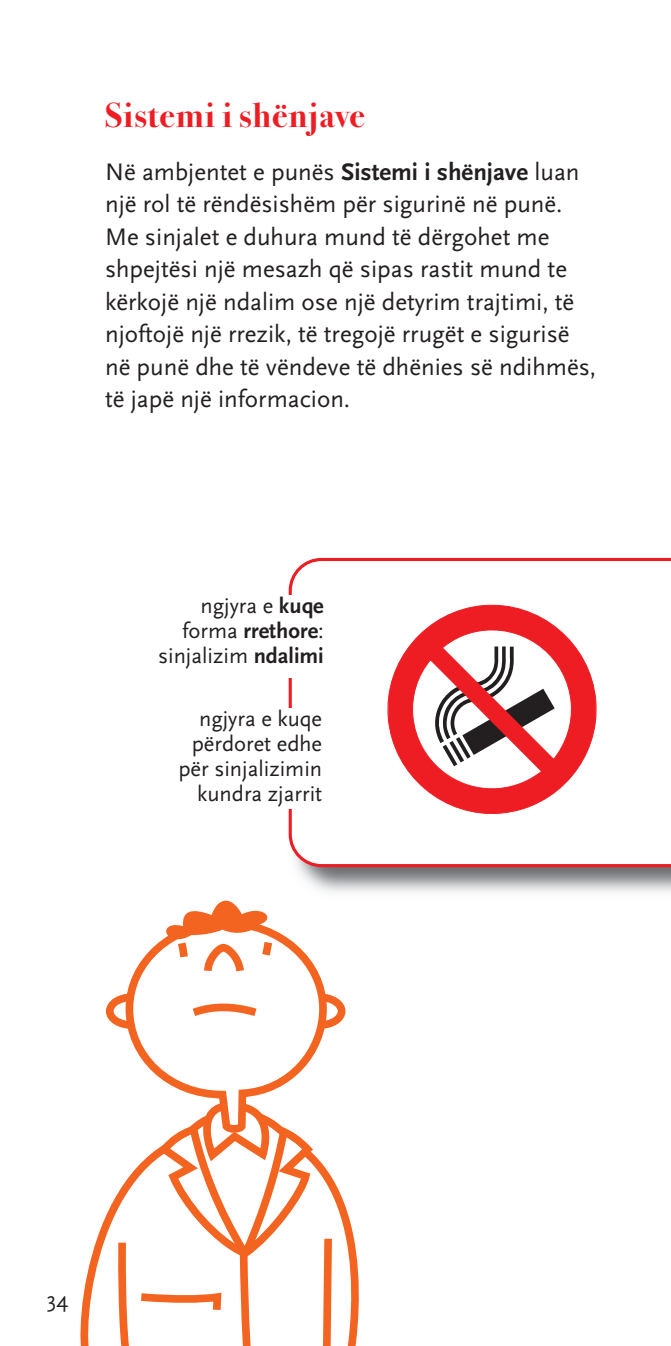
<style>
.page{position:relative;width:671px;height:1346px;background:#fff}
.page>*{position:absolute;margin:0;border:0;box-sizing:border-box;transform-origin:0 0}
.t1{font:700 35px "Bodoni Sev ITC";letter-spacing:.025em;color:#ee1d23}
.t2{font:25px/32.5px "Scala Sans";color:#231f20}
.t3{font:22.5px/25px "Scala Sans";color:#231f20;text-align:right}
.s1{font-weight:700}
</style>
<div class="page">
<svg style="left:80px;top:1185px;width:279px;height:161px"></svg>
<svg style="left:294px;top:993px;width:51px;height:36px"></svg>
<svg style="left:106px;top:993px;width:51px;height:36px"></svg>
<svg style="left:122px;top:931px;width:209px;height:190px"></svg>
<svg style="left:160px;top:900px;width:117px;height:122px"></svg>
<svg style="left:114px;top:1121px;width:222px;height:225px"></svg>
<img style="left:268px;top:557px;width:403px;height:349px">
<svg style="left:289px;top:558px;width:382px;height:309px"></svg>
<svg style="left:383px;top:601px;width:218px;height:218px"></svg>
<div style="left:56px;top:595px;width:269px;height:83px;background:#fff"></div>
<div style="left:122px;top:708px;width:201px;height:100px;background:#fff"></div>
<h1 class="t1" style="left:105px;top:102px;width:261px">Sistemi i shënjave</h1>
<p class="t2" style="left:105px;top:157px;width:493px">Në ambjentet e punës <span class="s1">Sistemi i shënjave</span> luan një rol të rëndësishëm për sigurinë në punë.<br>Me sinjalet e duhura mund të dërgohet me shpejtësi një mesazh që sipas rastit mund te kërkojë një ndalim ose një detyrim trajtimi, të njoftojë një rrezik, të tregojë rrugët e sigurisë në punë dhe të vëndeve të dhënies së ndihmës, të japë një informacion.</p>
<p class="t3" style="left:158px;top:595px;width:167px">ngjyra e <span class="s1">kuqe </span>forma <span class="s1">rrethore</span>: sinjalizim <span class="s1">ndalimi</span></p>
<p class="t3" style="left:178px;top:707px;width:145px">ngjyra e kuqe përdoret edhe për sinjalizimin kundra zjarrit</p>
<p class="t3" style="left:47px;top:1288px;width:23px">34</p>
</div>
